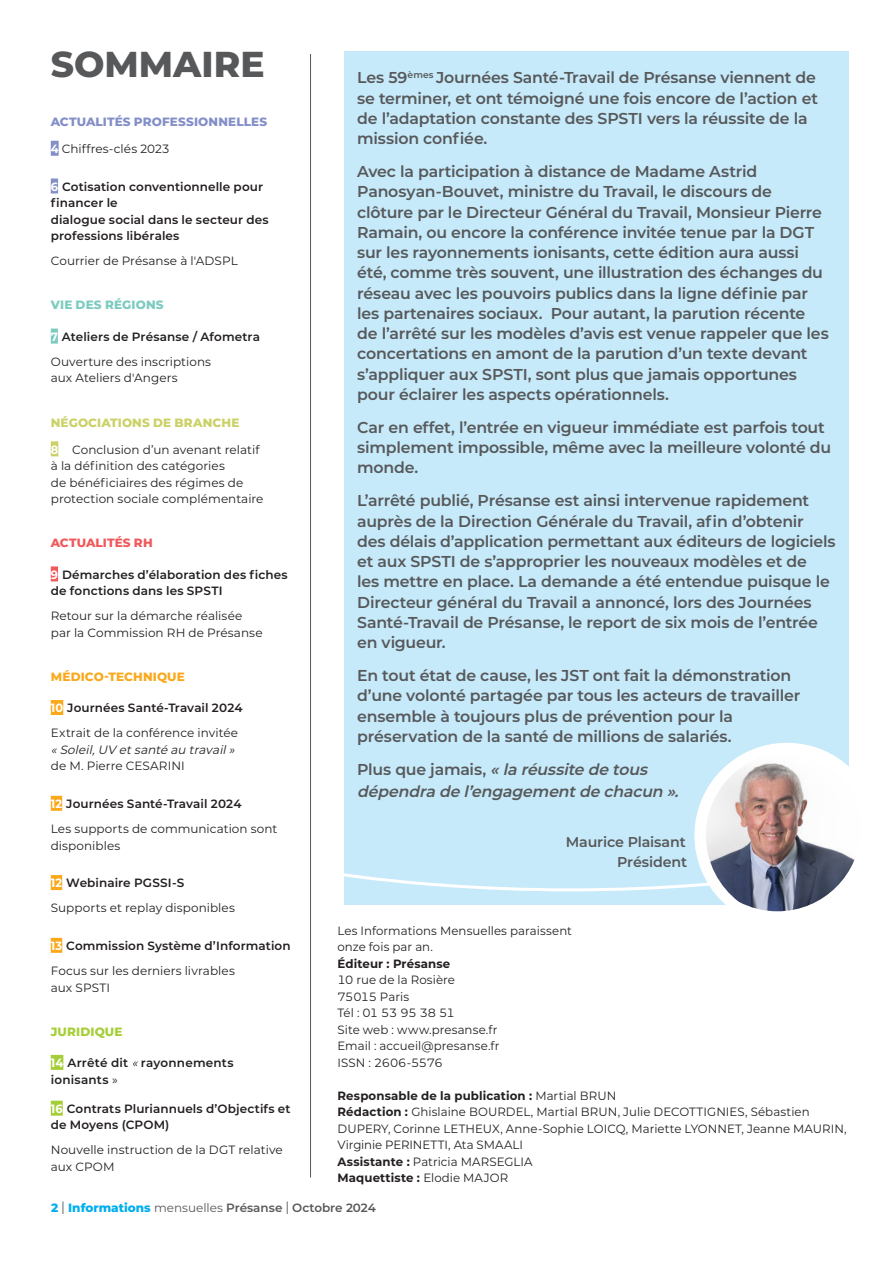
<style>
.page{position:relative;width:893px;height:1263px;background:#fff}
.page>*{position:absolute;margin:0;border:0;box-sizing:border-box;transform-origin:0 0}
.t1{font:800 36px "Montserrat";color:#57585a}
.t2{font:600 15.75px/20.2px "Montserrat";letter-spacing:-.01em;color:#57585a}
.t3{font:italic 600 15.75px/21.8px "Montserrat";color:#57585a}
.t4{font:600 14.25px/20.7px "Montserrat";letter-spacing:-.01em;color:#57585a;text-align:right}
.t5{font:12px/16.5px "Montserrat";letter-spacing:.005em;color:#231f20}
.t6{font:600 12px/16.5px "Montserrat";letter-spacing:.01em;color:#231f20}
.t7{font:600 12px "Montserrat";color:#57585a}
.t8{font:italic 12px "Montserrat";color:#231f20}
.t9{font:800 12px "Montserrat";letter-spacing:.01em;color:#838fc7}
.t10{font:800 12px "Montserrat";letter-spacing:.01em;color:#cbd166}
.t11{font:700 12px "Montserrat";letter-spacing:.01em;color:#231f20}
.t12{font:800 12px "Montserrat";letter-spacing:.01em;color:#f9a91b}
.t13{font:800 12px "Montserrat";letter-spacing:.01em;color:#7bcbbf}
.t14{font:800 12px "Montserrat";letter-spacing:.005em;color:#f0595b}
.t15{font:800 12px "Montserrat";letter-spacing:.01em;color:#a6ce39}
.s1{font-weight:700;color:#fff}
.s2{font-weight:400}
.s3{font-weight:600}
.s4{font-weight:400;font-style:italic}
.s5{font-style:normal}
.s6{font-weight:700}
.s7{font-weight:800;color:#00aeef}
.s8{font-weight:400;font-size:16.8px}
</style>
<div class="page">
<div style="left:344px;top:51px;width:505px;height:854px;background:#c6eafa"></div>
<div style="left:51px;top:141px;width:8px;height:15px;background:#838fc7"></div>
<div style="left:51px;top:178px;width:7px;height:15px;background:#838fc7"></div>
<div style="left:51px;top:329px;width:7px;height:15px;background:#7bcbbf"></div>
<div style="left:51px;top:441px;width:7px;height:15px;background:#cbd166"></div>
<div style="left:51px;top:566px;width:7px;height:15px;background:#f0595b"></div>
<div style="left:51px;top:700px;width:12px;height:15px;background:#f9a91b"></div>
<div style="left:51px;top:796px;width:11px;height:15px;background:#f9a91b"></div>
<div style="left:51px;top:875px;width:11px;height:15px;background:#f9a91b"></div>
<div style="left:51px;top:938px;width:11px;height:15px;background:#f9a91b"></div>
<div style="left:51px;top:1055px;width:12px;height:15px;background:#a6ce39"></div>
<div style="left:51px;top:1101px;width:12px;height:15px;background:#a6ce39"></div>
<hr style="left:310px;top:54px;width:1px;height:1123px;background:#57585a">
<div style="left:694px;top:743px;width:186px;height:185px;background:#fff;border-radius:50%"></div>
<svg style="left:344px;top:791px;width:362px;height:101px"></svg>
<img style="left:706px;top:752px;width:149px;height:159px">
<h1 class="t1" style="left:51px;top:45px;width:215px">SOMMAIRE</h1>
<p class="t9" style="left:51px;top:115px;width:218px">ACTUALITÉS PROFESSIONNELLES</p>
<p class="t5" style="left:51px;top:141px;width:120px"><span class="s1">4</span> Chiffres-clés 2023</p>
<p class="t6" style="left:51px;top:179px;width:219px"><span class="s1">6</span> Cotisation conventionnelle pour financer le<br>dialogue social dans le secteur des professions libérales</p>
<p class="t5" style="left:51px;top:253px;width:188px">Courrier de Présanse à l'ADSPL</p>
<p class="t13" style="left:51px;top:299px;width:114px">VIE DES RÉGIONS</p>
<p class="t6" style="left:51px;top:324px;width:211px;line-height:25px"><span class="s1">7</span> Ateliers de Présanse / Afometra<br><span class="s2">Ouverture des inscriptions</span></p>
<p class="t5" style="left:51px;top:370px;width:128px">aux Ateliers d'Angers</p>
<p class="t10" style="left:51px;top:416px;width:190px">NÉGOCIATIONS DE BRANCHE</p>
<p class="t5" style="left:51px;top:441px;width:214px"><span class="s1">8</span> Conclusion d’un avenant relatif à la définition des catégories<br>de bénéficiaires des régimes de protection sociale complémentaire</p>
<p class="t14" style="left:51px;top:536px;width:103px">ACTUALITÉS RH</p>
<p class="t6" style="left:51px;top:567px;width:238px"><span class="s1">9</span> Démarches d’élaboration des fiches de fonctions dans les SPSTI</p>
<p class="t5" style="left:51px;top:608px;width:213px">Retour sur la démarche réalisée par la Commission RH de Présanse</p>
<p class="t12" style="left:51px;top:670px;width:136px">MÉDICO-TECHNIQUE</p>
<p class="t5" style="left:51px;top:696px;width:193px;line-height:25px"><span class="s1">10</span> <span class="s3">Journées Santé-Travail 2024<br></span>Extrait de la conférence invitée</p>
<p class="t8" style="left:51px;top:743px;width:188px">« Soleil,UV etsanté au travail»</p>
<p class="t5" style="left:51px;top:758px;width:135px">de M. Pierre CESARINI</p>
<p class="t5" style="left:51px;top:792px;width:228px;line-height:25px"><span class="s1">12</span> <span class="s3">Journées Santé-Travail 2024<br></span>Les supports de communication sont</p>
<p class="t5" style="left:51px;top:837px;width:71px">disponibles</p>
<p class="t5" style="left:51px;top:871px;width:186px;line-height:25px"><span class="s1">12</span> <span class="s3">Webinaire PGSSI-S<br></span>Supports et replay disponibles</p>
<p class="t6" style="left:51px;top:934px;width:241px;line-height:25px"><span class="s1">13</span> Commission Système d’Information<br><span class="s2">Focus sur les derniers livrables</span></p>
<p class="t5" style="left:51px;top:979px;width:61px">aux SPSTI</p>
<p class="t15" style="left:51px;top:1025px;width:73px">JURIDIQUE</p>
<p class="t6" style="left:51px;top:1055px;width:184px"><span class="s1">14</span> Arrêté dit <span class="s4">«</span>rayonnements ionisants <span class="s2">»</span></p>
<p class="t6" style="left:51px;top:1101px;width:241px"><span class="s1">16</span> Contrats Pluriannuels d’Objectifs et de Moyens (CPOM)</p>
<p class="t5" style="left:51px;top:1142px;width:234px">Nouvelle instruction de la DGT relative aux CPOM</p>
<p class="t2" style="left:357px;top:68px;width:462px">Les 59<sup>èmes</sup> Journées Santé-Travail de Présanse viennent de se terminer, et ont témoigné une fois encore de l’action et de l’adaptation constante des SPSTI vers la réussite de la mission confiée.</p>
<p class="t2" style="left:357px;top:162px;width:473px">Avec la participation à distance de Madame Astrid Panosyan-Bouvet, ministre du Travail, le discours de clôture par le Directeur Général du Travail, Monsieur Pierre Ramain, ou encore la conférence invitée tenue par la DGT sur les rayonnements ionisants, cette édition aura aussi été, comme très souvent, une illustration des échanges du réseau avec les pouvoirs publics dans la ligne définie par les partenaires sociaux. Pour autant, la parution récente de l’arrêté sur les modèles d’avis est venue rappeler que les concertations en amont de la parution d’un texte devant s’appliquer aux SPSTI, sont plus que jamais opportunes pour éclairer les aspects opérationnels.</p>
<p class="t2" style="left:357px;top:418px;width:476px">Car en effet, l’entrée en vigueur immédiate est parfois tout simplement impossible, même avec la meilleure volonté du monde.</p>
<p class="t2" style="left:357px;top:491px;width:480px">L’arrêté publié, Présanse est ainsi intervenue rapidement auprès de la Direction Générale du Travail, afin d’obtenir des délais d’application permettant aux éditeurs de logiciels et aux SPSTI de s’approprier les nouveaux modèles et de<br>les mettre en place. La demande a été entendue puisque le Directeur général du Travail a annoncé, lors des Journées Santé-Travail de Présanse, le report de six mois de l’entrée en vigueur.</p>
<p class="t2" style="left:357px;top:666px;width:445px">En tout état de cause, les JST ont fait la démonstration d’une volonté partagée par tous les acteurs de travailler ensemble à toujours plus de prévention pour la préservation de la santé de millions de salariés.</p>
<p class="t3" style="left:357px;top:759px;width:326px"><span class="s5">P l u s q u e j a m a i s ,</span> « la réussite de tous dépendra de l’engagementde chacun ».</p>
<p class="t4" style="left:566px;top:832px;width:123px">Maurice Plaisant<br>Président</p>
<p class="t5" style="left:338px;top:922px;width:236px">Les Informations Mensuelles paraissent onze fois par an.</p>
<p class="t11" style="left:338px;top:957px;width:114px">Éditeur : Présanse</p>
<p class="t5" style="left:338px;top:972px;width:163px">10 rue de la Rosière<br>75015 Paris<br>Tél : 01 53 95 38 51<br>Site web : www.presanse.fr<br>Email : accueil@presanse.fr<br>ISSN : 2606-5576</p>
<p class="t5" style="left:338px;top:1087px;width:511px"><span class="s6">Responsable de la publication :</span> Martial BRUN<br><span class="s6">Rédaction :</span> Ghislaine BOURDEL, Martial BRUN, Julie DECOTTIGNIES, Sébastien DUPERY, Corinne LETHEUX, Anne-Sophie LOICQ, Mariette LYONNET, Jeanne MAURIN, Virginie PERINETTI, Ata SMAALI<br><span class="s6">Assistante :</span> Patricia MARSEGLIA<br><span class="s6">Maquettiste :</span> Elodie MAJOR</p>
<p class="t7" style="left:51px;top:1202px;width:326px"><span class="s7">2</span> <span class="s8">l</span> <span class="s7">Informations</span> <span class="s2">mensuelles</span> Présanse <span class="s8">l</span> Octobre 2024</p>
</div>
